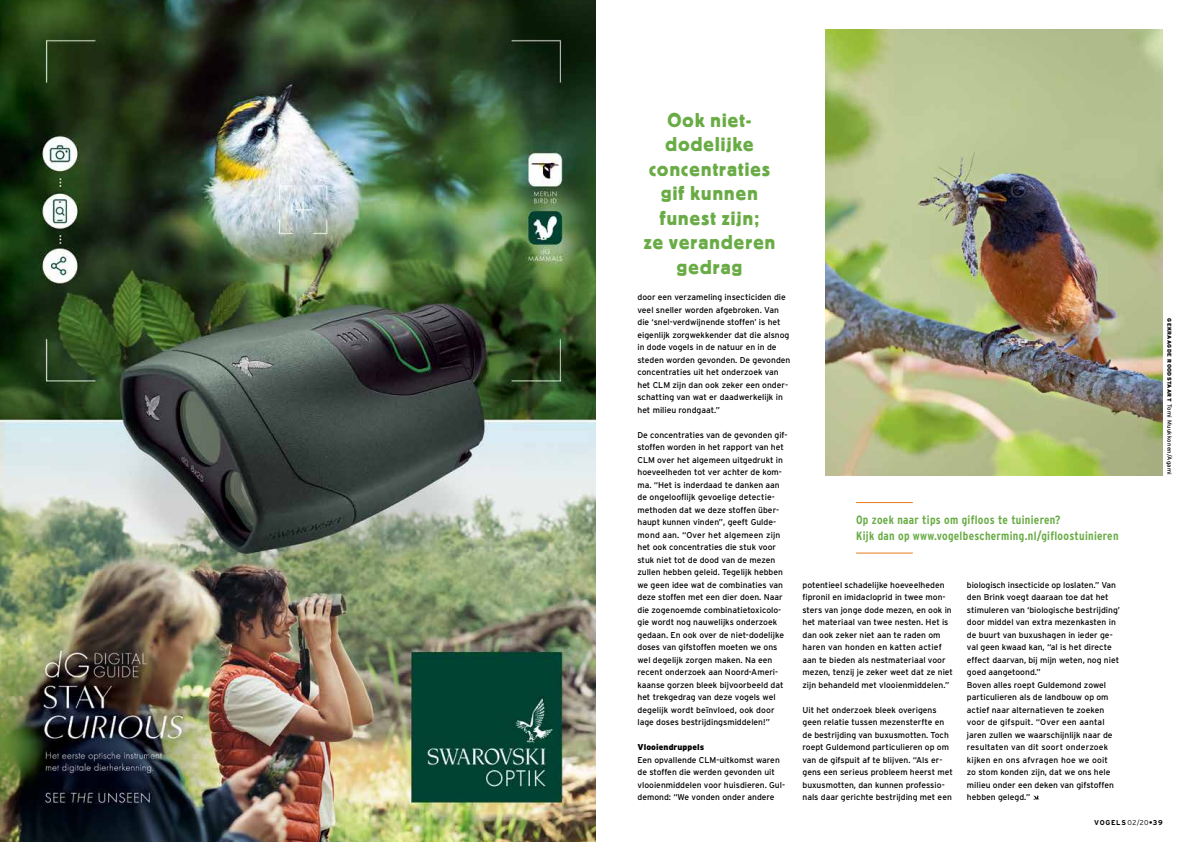
<style>
.page{position:relative;width:1191px;height:842px;background:#fff}
.page>*{position:absolute;margin:0;border:0;box-sizing:border-box;transform-origin:0 0}
.t1{font:19.9px/24.4px "Block BE";letter-spacing:.06em;color:#69ac45;text-align:center}
.t2{font:700 condensed 12px/16px "Interstate";letter-spacing:.025em;color:#69ac45}
.t3{font:8.5px/12.5px "Interstate";color:#000}
.t4{font:900 8.5px "Interstate";letter-spacing:.01em;color:#000}
.t5{font:700 7px "Interstate";letter-spacing:.1em;color:#000}
.t6{font:900 5.5px "Interstate";letter-spacing:.07em;color:#000}
.s1{font-weight:400;font-size:6px}
.s2{font-weight:300}
</style>
<div class="page">
<img style="left:825px;top:30px;width:337px;height:445px">
<svg style="left:1033px;top:795px;width:6px;height:5px"></svg>
<hr style="left:856px;top:502px;width:56px;height:1px;background:#e87b1e">
<hr style="left:856px;top:552px;width:56px;height:1px;background:#e87b1e">
<img style="left:0;top:0;width:595px;height:842px">
<h1 class="t1" style="left:644px;top:108px;width:133px">Ook niet&shy;dodelijke concentraties gif kunnen funest zijn;<br>ze veranderen gedrag</h1>
<p class="t3" style="left:637px;top:291px;width:154px">door een verzameling insecticiden die veel sneller worden afgebroken. Van die ‘snel-verdwijnende stoffen’ is het eigenlijk zorgwekkender dat die alsnog in dode vogels in de natuur en in de steden worden gevonden. De gevonden concentraties uit het onderzoek van het CLM zijn dan ook zeker een onder&shy;schatting van wat er daadwerkelijk in het milieu rondgaat.”</p>
<p class="t3" style="left:637px;top:428px;width:152px">De concentraties van de gevonden gif&shy;stoffen worden in het rapport van het CLM over het algemeen uitgedrukt in hoeveelheden tot ver achter de kom&shy;ma. “Het is inderdaad te danken aan de ongelooflijk gevoelige detectie&shy;methoden dat we deze stoffen über&shy;haupt kunnen vinden”, geeft Gulde&shy;mond aan. “Over het algemeen zijn het ook concentraties die stuk voor stuk niet tot de dood van de mezen zullen hebben geleid. Tegelijk hebben we geen idee wat de combinaties van deze stoffen met een dier doen. Naar die zogenoemde combinatietoxicolo&shy;gie wordt nog nauwelijks onderzoek gedaan. En ook over de niet-dodelijke doses van gifstoffen moeten we ons wel degelijk zorgen maken. Na een recent onderzoek aan Noord-Ameri&shy;kaanse gorzen bleek bijvoorbeeld dat het trekgedrag van deze vogels wel degelijk wordt beïnvloed, ook door lage doses bestrijdingsmiddelen!”</p>
<p class="t4" style="left:637px;top:742px;width:68px">Vlooiendruppels</p>
<p class="t3" style="left:637px;top:753px;width:149px">Een opvallende CLM-uitkomst waren de stoffen die werden gevonden uit vlooienmiddelen voor huisdieren. Gul&shy;demond: “We vonden onder andere</p>
<h2 class="t2" style="left:856px;top:512px;width:264px">Op zoek naar tips om gifloos te tuinieren?<br>Kijk dan op www.vogelbescherming.nl/gifloostuinieren</h2>
<p class="t3" style="left:802px;top:578px;width:152px">potentieel schadelijke hoeveelheden fipronil en imidacloprid in twee mon&shy;sters van jonge dode mezen, en ook in het materiaal van twee nesten. Het is dan ook zeker niet aan te raden om haren van honden en katten actief aan te bieden als nestmateriaal voor mezen, tenzij je zeker weet dat ze niet zijn behandeld met vlooienmiddelen.”</p>
<p class="t3" style="left:802px;top:703px;width:152px">Uit het onderzoek bleek overigens geen relatie tussen mezensterfte en de bestrijding van buxusmotten. Toch roept Guldemond particulieren op om van de gifspuit af te blijven. “Als er&shy;gens een serieus probleem heerst met buxusmotten, dan kunnen professio&shy;nals daar gerichte bestrijding met een</p>
<p class="t3" style="left:967px;top:578px;width:155px">biologisch insecticide op loslaten.” Van den Brink voegt daaraan toe dat het stimuleren van ‘biologische bestrijding’ door middel van extra mezenkasten in de buurt van buxushagen in ieder ge&shy;val geen kwaad kan, “al is het directe effect daarvan, bij mijn weten, nog niet goed aangetoond.”<br>Boven alles roept Guldemond zowel particulieren als de landbouw op om actief naar alternatieven te zoeken voor de gifspuit. “Over een aantal jaren zullen we waarschijnlijk naar de resultaten van dit soort onderzoek kijken en ons afvragen hoe we ooit<br>zo stom konden zijn, dat we ons hele milieu onder een deken van gifstoffen hebben gelegd.”</p>
<p class="t6" style="left:1172px;top:318px;width:158px;rotate:90deg">GEKRAAGDE ROODSTAART <span class="s1">Tomi Muukkonen/Agami</span></p>
<p class="t5" style="left:1094px;top:819px;width:70px">VOGELS <span class="s2">02/20</span>•39</p>
</div>
